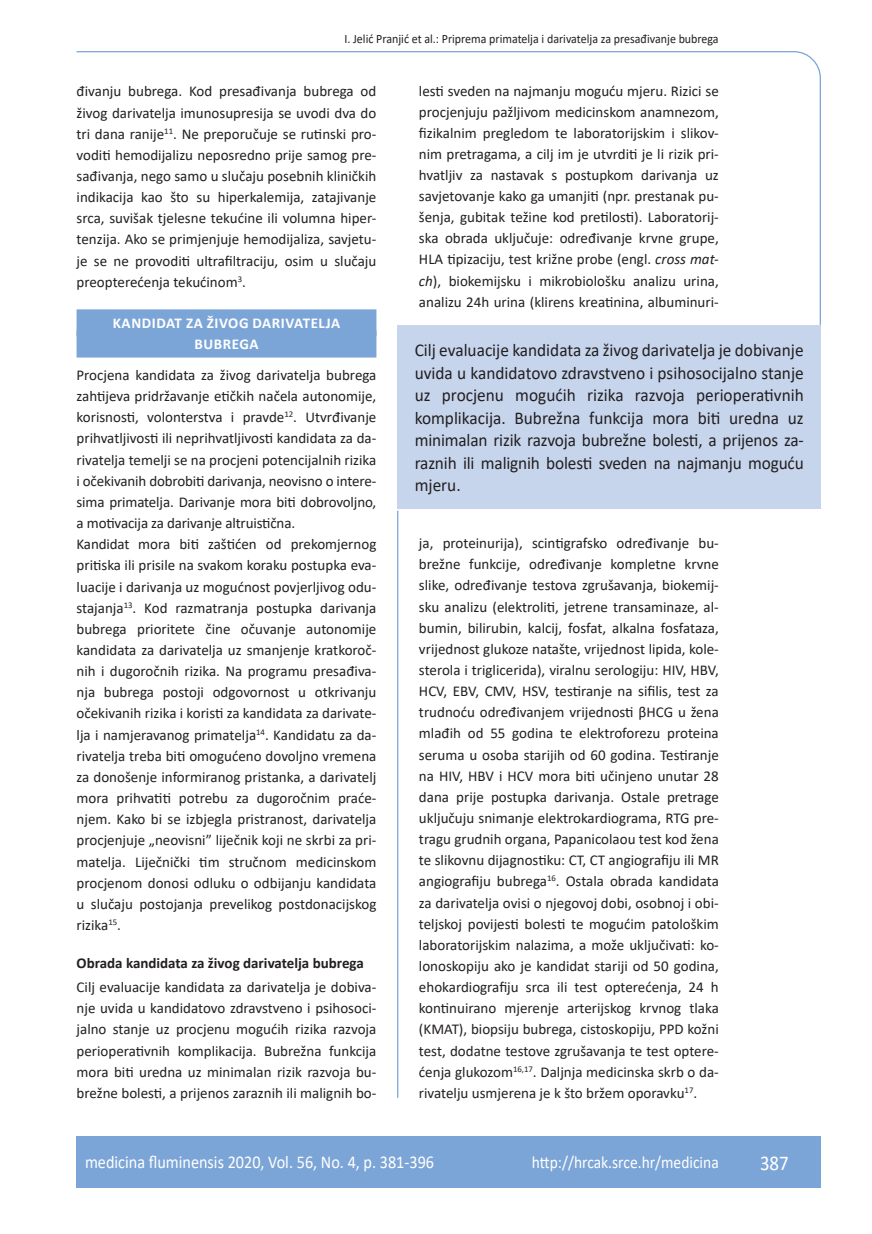
<style>
.page{position:relative;width:872px;height:1234px;background:#fff}
.page>*{position:absolute;margin:0;border:0;box-sizing:border-box;transform-origin:0 0}
.t1{font:21px "Calibri";color:#fff;scale:.9 1}
.anterfile{font:18px/22.5px "Calibri";letter-spacing:-.01em;color:#231f20;text-align:justify;scale:.96 1}
.t2{font:18px "Calibri";color:#fff;scale:.9 1}
.t3{font:17.25px "Calibri";color:#fff;scale:.9 1}
.osnovni_tekst{font:15px/21.1px "Calibri";color:#231f20;text-align:justify}
.podnaslov{font:700 15px "Calibri";color:#231f20}
.naslov_ruler{font:700 15px "Calibri";letter-spacing:.04em;color:#fff}
.glava{font:12.75px "Calibri";color:#231f20;scale:.94 1}
.s1{font-style:italic}
</style>
<div class="page">
<svg style="left:76px;top:51px;width:745px;height:275px"></svg>
<hr style="left:397px;top:510px;width:1px;height:587px;background:#7ca5d7">
<div style="left:77px;top:1135px;width:744px;height:51px;background:#7ca5d7"></div>
<div style="left:77px;top:309px;width:299px;height:27px;background:#7ca5d7"></div>
<div style="left:77px;top:330px;width:299px;height:27px;background:#7ca5d7"></div>
<div style="left:398px;top:325px;width:423px;height:184px;background:#c6d5ec"></div>
<p class="glava" style="left:344px;top:29px;width:400px">I. Jelić Pranjić et al.: Priprema primatelja i darivatelja za presađivanje bubrega</p>
<p class="osnovni_tekst" style="left:77px;top:80px;width:301px">đivanju bubrega. Kod presađivanja bubrega od živog darivatelja imunosupresija se uvodi dva do tri dana ranije<sup>11</sup>. Ne preporučuje se rutinski pro&shy;voditi hemodijalizu neposredno prije samog pre&shy;sađivanja, nego samo u slučaju posebnih kliničkih indikacija kao što su hiperkalemija, zatajivanje srca, suvišak tjelesne tekućine ili volumna hiper&shy;tenzija. Ako se primjenjuje hemodijaliza, savjetu&shy;je se ne provoditi ultrafiltraciju, osim u slučaju preopterećenja tekućinom<sup>3</sup>.</p>
<p class="naslov_ruler" style="left:113px;top:312px;width:229px">KANDIDAT ZA ŽIVOG DARIVATELJA</p>
<p class="naslov_ruler" style="left:194px;top:333px;width:66px">BUBREGA</p>
<p class="osnovni_tekst" style="left:77px;top:364px;width:301px">Procjena kandidata za živog darivatelja bubrega zahtijeva pridržavanje etičkih načela autonomije, korisnosti, volonterstva i pravde<sup>12</sup>. Utvrđivanje prihvatljivosti ili neprihvatljivosti kandidata za da&shy;rivatelja temelji se na procjeni potencijalnih rizika i očekivanih dobrobiti darivanja, neovisno o intere&shy;sima primatelja. Darivanje mora biti dobrovoljno, a motivacija za darivanje altruistična.</p>
<p class="osnovni_tekst" style="left:77px;top:533px;width:301px">Kandidat mora biti zaštićen od prekomjernog pritiska ili prisile na svakom koraku postupka eva&shy;luacije i darivanja uz mogućnost povjerljivog odu&shy;stajanja<sup>13</sup>. Kod razmatranja postupka darivanja bubrega prioritete čine očuvanje autonomije kandidata za darivatelja uz smanjenje kratkoroč&shy;nih i dugoročnih rizika. Na programu presađiva&shy;nja bubrega postoji odgovornost u otkrivanju očekivanih rizika i koristi za kandidata za darivate&shy;lja i namjeravanog primatelja<sup>14</sup>. Kandidatu za da&shy;rivatelja treba biti omogućeno dovoljno vremena za donošenje informiranog pristanka, a darivatelj mora prihvatiti potrebu za dugoročnim praće&shy;njem. Kako bi se izbjegla pristranost, darivatelja procjenjuje „neovisni” liječnik koji ne skrbi za pri&shy;matelja. Liječnički tim stručnom medicinskom procjenom donosi odluku o odbijanju kandidata u slučaju postojanja prevelikog postdonacijskog rizika<sup>15</sup>.</p>
<p class="podnaslov" style="left:77px;top:952px;width:289px">Obrada kandidata za živog darivatelja bubrega</p>
<p class="osnovni_tekst" style="left:77px;top:975px;width:301px">Cilj evaluacije kandidata za darivatelja je dobiva&shy;nje uvida u kandidatovo zdravstveno i psihosoci&shy;jalno stanje uz procjenu mogućih rizika razvoja perioperativnih komplikacija. Bubrežna funkcija mora biti uredna uz minimalan rizik razvoja bu&shy;brežne bolesti, a prijenos zaraznih ili malignih bo-</p>
<p class="osnovni_tekst" style="left:419px;top:80px;width:301px">lesti sveden na najmanju moguću mjeru. Rizici se procjenjuju pažljivom medicinskom anamnezom, fizikalnim pregledom te laboratorijskim i slikov&shy;nim pretragama, a cilj im je utvrditi je li rizik pri&shy;hvatljiv za nastavak s postupkom darivanja uz savjetovanje kako ga umanjiti (npr. prestanak pu&shy;šenja, gubitak težine kod pretilosti). Laboratorij&shy;ska obrada uključuje: određivanje krvne grupe, HLA tipizaciju, test križne probe (engl. <span class="s1">cross mat&shy;ch</span>), biokemijsku i mikrobiološku analizu urina, analizu 24h urina (klirens kreatinina, albuminuri-</p>
<p class="anterfile" style="left:415px;top:338px;width:407px">Cilj evaluacije kandidata za živog darivatelja je dobivanje uvida u kandidatovo zdravstveno i psihosocijalno stanje uz procjenu mogućih rizika razvoja perioperativnih komplikacija. Bubrežna funkcija mora biti uredna uz minimalan rizik razvoja bubrežne bolesti, a prijenos za&shy;raznih ili malignih bolesti sveden na najmanju moguću mjeru.</p>
<p class="osnovni_tekst" style="left:419px;top:532px;width:301px">ja, proteinurija), scintigrafsko određivanje bu&shy;brežne funkcije, određivanje kompletne krvne slike, određivanje testova zgrušavanja, biokemij&shy;sku analizu (elektroliti, jetrene transaminaze, al&shy;bumin, bilirubin, kalcij, fosfat, alkalna fosfataza, vrijednost glukoze natašte, vrijednost lipida, kole&shy;sterola i triglicerida), viralnu serologiju: HIV, HBV, HCV, EBV, CMV, HSV, testiranje na sifilis, test za trudnoću određivanjem vrijednosti βHCG u žena mlađih od 55 godina te elektroforezu proteina seruma u osoba starijih od 60 godina. Testiranje na HIV, HBV i HCV mora biti učinjeno unutar 28 dana prije postupka darivanja. Ostale pretrage uključuju snimanje elektrokardiograma, RTG pre&shy;tragu grudnih organa, Papanicolaou test kod žena te slikovnu dijagnostiku: CT, CT angiografiju ili MR angiografiju bubrega<sup>16</sup>. Ostala obrada kandidata za darivatelja ovisi o njegovoj dobi, osobnoj i obi&shy;teljskoj povijesti bolesti te mogućim patološkim laboratorijskim nalazima, a može uključivati: ko&shy;lonoskopiju ako je kandidat stariji od 50 godina, ehokardiografiju srca ili test opterećenja, 24 h kontinuirano mjerenje arterijskog krvnog tlaka (KMAT), biopsiju bubrega, cistoskopiju, PPD kožni test, dodatne testove zgrušavanja te test optere&shy;ćenja glukozom<sup>16,17</sup>. Daljnja medicinska skrb o da&shy;rivatelju usmjerena je k što bržem oporavku<sup>17</sup>.</p>
<p class="t2" style="left:85px;top:1149px;width:389px">medicina fluminensis 2020, Vol. 56, No. 4, p. 381-396</p>
<p class="t3" style="left:532px;top:1150px;width:209px">http://hrcak.srce.hr/medicina</p>
<p class="t1" style="left:760px;top:1147px;width:33px">387</p>
</div>
